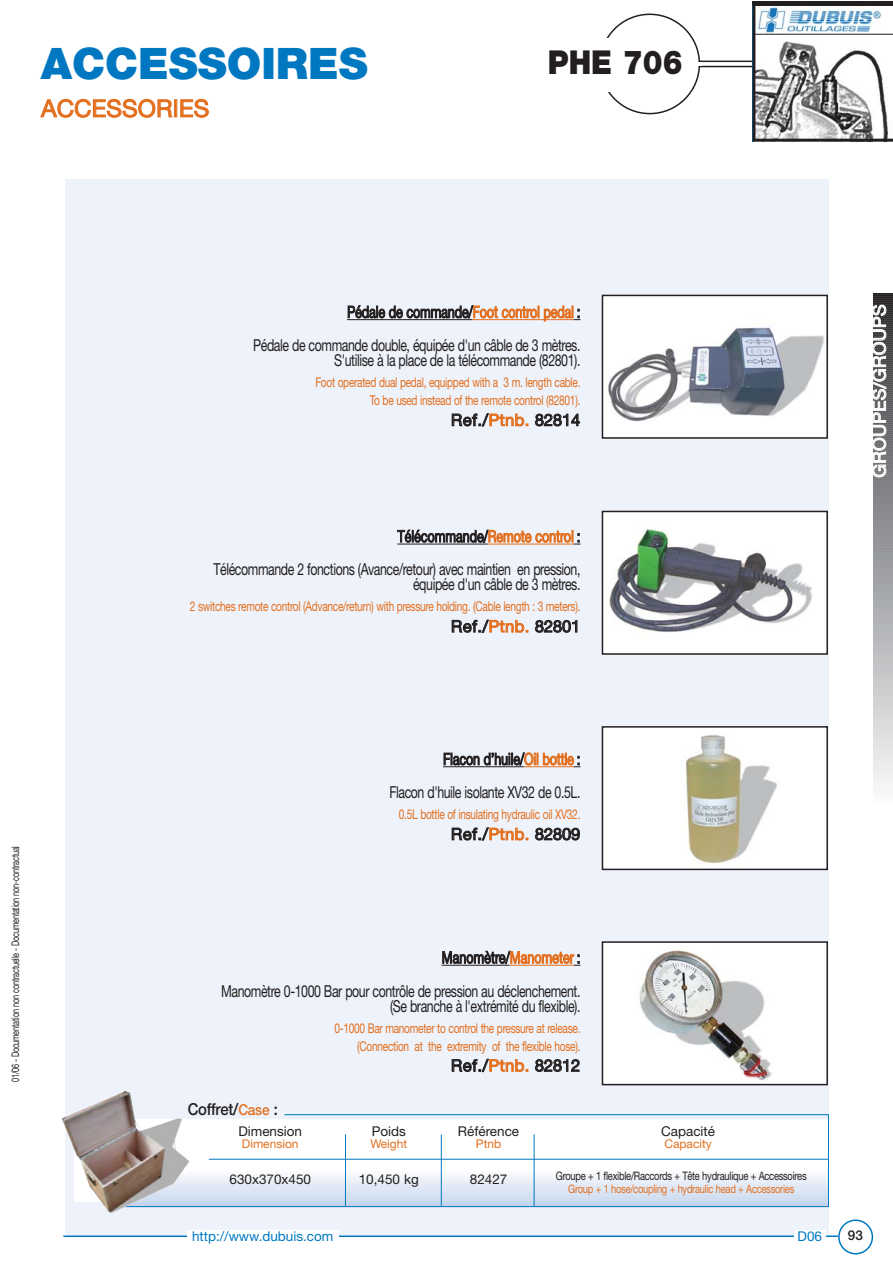
<style>
.page{position:relative;width:893px;height:1263px;background:#fff}
.page>*{position:absolute;margin:0;border:0;box-sizing:border-box;transform-origin:0 0}
.t1{font:900 43.5px "Helvetica Neue";color:#0078c1}
.t2{font:900 33px "Helvetica Neue";color:#231f20;scale:.9 1}
.t3{font:24px "Helvetica Neue";letter-spacing:.005em;color:#e36f1e}
.t4{font:18px "Helvetica Neue";letter-spacing:.02em;color:#fff}
.t5{font:16.5px/33.3px "Helvetica Neue";letter-spacing:-.035em;color:#231f20;text-align:right;scale:.75 1}
.t6{font:16.5px "Helvetica Neue";letter-spacing:.02em;color:#231f20}
.t7{font:500 16.5px "Helvetica Neue";letter-spacing:-.01em;color:#231f20;scale:.9 1}
.t8{font:13.5px/18px "Helvetica Neue";letter-spacing:-.03em;color:#e36f1e;text-align:right;scale:.75 1}
.t9{font:13.5px "Helvetica Neue";color:#231f20}
.t10{font:13.5px "Helvetica Neue";color:#0078c1}
.t11{font:500 13.5px "Helvetica Neue";color:#231f20}
.t12{font:12px "Helvetica Neue";color:#e36f1e}
.t13{font:11.7px "Helvetica Neue";letter-spacing:-.03em;color:#231f20;scale:.8 1}
.t14{font:11.7px "Helvetica Neue";letter-spacing:-.03em;color:#e36f1e;scale:.8 1}
.t15{font:10.5px "Helvetica Neue";letter-spacing:-.02em;color:#231f20;scale:.7 1}
.s1{color:#e36f1e}
.s2{font-size:15px;color:#e36f1e}
</style>
<div class="page">
<div style="left:65px;top:179px;width:763px;height:1057px;background:#eef2fa"></div>
<hr style="left:63px;top:1235px;width:775px;height:2px;background:#0078c1">
<svg style="left:873px;top:294px;width:20px;height:494px;background:#939496"></svg>
<svg style="left:838px;top:1219px;width:35px;height:35px"></svg>
<hr style="left:699px;top:61px;width:54px;height:1px;background:#231f20">
<hr style="left:699px;top:66px;width:55px;height:1px;background:#231f20">
<svg style="left:606px;top:14px;width:96px;height:100px"></svg>
<div style="left:488px;top:38px;width:196px;height:54px;background:#fff"></div>
<hr style="left:347px;top:319px;width:125px;height:1px;background:#231f20">
<hr style="left:472px;top:319px;width:58px;height:1px;background:#e36f1e">
<hr style="left:530px;top:319px;width:44px;height:1px;background:#e36f1e">
<div style="left:187px;top:1230px;width:152px;height:22px;background:#fff"></div>
<div style="left:794px;top:1230px;width:32px;height:22px;background:#fff"></div>
<div style="left:75px;top:1119px;width:753px;height:83px;background:#fff"></div>
<hr style="left:108px;top:1204px;width:721px;height:2px;background:#b4ccea">
<hr style="left:108px;top:1202px;width:721px;height:2px;background:#b8ceeb">
<hr style="left:108px;top:1200px;width:721px;height:2px;background:#bcd1ec">
<hr style="left:108px;top:1198px;width:721px;height:2px;background:#c0d4ee">
<hr style="left:108px;top:1196px;width:721px;height:2px;background:#c4d6ee">
<hr style="left:108px;top:1193px;width:721px;height:3px;background:#c9daf0">
<hr style="left:108px;top:1191px;width:721px;height:3px;background:#cddcf1">
<hr style="left:108px;top:1189px;width:721px;height:3px;background:#d1def2">
<hr style="left:108px;top:1187px;width:721px;height:3px;background:#d5e1f3">
<hr style="left:108px;top:1185px;width:721px;height:3px;background:#d9e4f4">
<hr style="left:108px;top:1184px;width:721px;height:2px;background:#dde6f5">
<hr style="left:108px;top:1182px;width:721px;height:2px;background:#e1e9f6">
<hr style="left:108px;top:1180px;width:721px;height:2px;background:#e6ecf7">
<hr style="left:108px;top:1178px;width:721px;height:2px;background:#eaeff9">
<hr style="left:108px;top:1176px;width:721px;height:2px;background:#eef2fa">
<hr style="left:108px;top:1174px;width:721px;height:2px;background:#f2f5fb">
<hr style="left:108px;top:1172px;width:721px;height:3px;background:#f6f7fc">
<hr style="left:108px;top:1172px;width:721px;height:1px;background:#fbfcfe">
<hr style="left:209px;top:1159px;width:620px;height:1px;background:#0078c1">
<hr style="left:345px;top:1134px;width:1px;height:73px;background:#0078c1">
<hr style="left:441px;top:1134px;width:1px;height:73px;background:#0078c1">
<hr style="left:534px;top:1134px;width:1px;height:73px;background:#0078c1">
<hr style="left:828px;top:1115px;width:1px;height:92px;background:#0078c1">
<hr style="left:284px;top:1114px;width:545px;height:1px;background:#0078c1">
<hr style="left:121px;top:1206px;width:708px;height:1px;background:#0078c1">
<img style="left:104px;top:1118px;width:86px;height:95px">
<img style="left:605px;top:298px;width:220px;height:138px">
<div style="left:602px;top:295px;width:226px;height:144px;border:2px solid #231f20"></div>
<img style="left:605px;top:514px;width:220px;height:138px">
<div style="left:602px;top:511px;width:226px;height:144px;border:2px solid #231f20"></div>
<img style="left:605px;top:729px;width:220px;height:138px">
<div style="left:602px;top:726px;width:226px;height:144px;border:2px solid #231f20"></div>
<img style="left:605px;top:944px;width:220px;height:138px">
<div style="left:602px;top:941px;width:226px;height:144px;border:2px solid #231f20"></div>
<hr style="left:441px;top:965px;width:58px;height:1px;background:#231f20">
<hr style="left:510px;top:965px;width:64px;height:1px;background:#e36f1e">
<hr style="left:397px;top:544px;width:91px;height:1px;background:#231f20">
<hr style="left:488px;top:544px;width:76px;height:1px;background:#e36f1e">
<svg style="left:564px;top:544px;width:16px;height:1px"></svg>
<hr style="left:443px;top:766px;width:81px;height:1px;background:#231f20">
<hr style="left:524px;top:766px;width:50px;height:1px;background:#e36f1e">
<svg style="left:752px;top:1px;width:141px;height:141px"></svg>
<hr style="left:755px;top:34px;width:138px;height:1px;background:#231f20">
<h1 class="t1" style="left:41px;top:48px;width:329px">ACCESSOIRES</h1>
<h3 class="t3" style="left:41px;top:100px;width:170px">ACCESSORIES</h3>
<h2 class="t2" style="left:548px;top:50px;width:151px">PHE 706</h2>
<p class="t15" style="left:12px;top:1082px;width:339px;rotate:-90deg">01/06 - Documentation non contractuelle - Documentation non-contractual</p>
<p class="t5" style="left:253px;top:297px;width:438px">Pédale de commande/<span class="s1">Foot control pedal</span> :<br>Pédale de commande double, équipée d'un câble de 3 mètres.</p>
<p class="t5" style="left:334px;top:345px;width:330px">S'utilise à la place de la télécommande (82801).</p>
<p class="t8" style="left:315px;top:374px;width:355px">Foot operated dual pedal, equipped with a 3 m. length cable.<br>To be used instead of the remote control (82801).</p>
<p class="t6" style="left:451px;top:414px;width:131px">Ref./<span class="s1">Ptnb.</span> 82814</p>
<p class="t5" style="left:213px;top:521px;width:491px">Télécommande/<span class="s1">Remote control</span> :<br>Télécommande 2 fonctions (Avance/retour) avec maintien en pression,</p>
<p class="t5" style="left:413px;top:569px;width:225px">équipée d'un câble de 3 mètres.</p>
<p class="t8" style="left:190px;top:599px;width:522px">2 switches remote control (Advance/return) with pressure holding. (Cable length : 3 meters).</p>
<p class="t6" style="left:451px;top:620px;width:131px">Ref./<span class="s1">Ptnb.</span> 82801</p>
<p class="t4" style="left:873px;top:478px;width:175px;rotate:-90deg">GROUPES/GROUPS</p>
<p class="t5" style="left:389px;top:744px;width:256px">Flacon d’huile/<span class="s1">Oil bottle</span> :<br>Flacon d'huile isolante XV32 de 0.5L.</p>
<p class="t8" style="left:399px;top:807px;width:243px">0.5L bottle of insulating hydraulic oil XV32.</p>
<p class="t6" style="left:451px;top:828px;width:131px">Ref./<span class="s1">Ptnb.</span> 82809</p>
<p class="t5" style="left:221px;top:942px;width:481px">Manomètre/<span class="s1">Manometer</span> :<br>Manomètre 0-1000 Bar pour contrôle de pression au déclenchement.</p>
<p class="t5" style="left:390px;top:991px;width:255px">(Se branche à l'extrémité du flexible).</p>
<p class="t8" style="left:335px;top:1020px;width:329px">0-1000 Bar manometer to control the pressure at release. (Connection at the extremity of the flexible hose).</p>
<p class="t6" style="left:451px;top:1059px;width:131px">Ref./<span class="s1">Ptnb.</span> 82812</p>
<p class="t7" style="left:188px;top:1103px;width:102px">Coffret/<span class="s2">Case</span> :</p>
<p class="t9" style="left:238px;top:1126px;width:65px">Dimension</p>
<p class="t9" style="left:372px;top:1126px;width:36px">Poids</p>
<p class="t9" style="left:458px;top:1126px;width:63px">Référence</p>
<p class="t9" style="left:661px;top:1126px;width:55px">Capacité</p>
<p class="t12" style="left:242px;top:1139px;width:58px">Dimension</p>
<p class="t12" style="left:370px;top:1139px;width:38px">Weight</p>
<p class="t12" style="left:476px;top:1139px;width:27px">Ptnb</p>
<p class="t12" style="left:664px;top:1139px;width:49px">Capacity</p>
<p class="t9" style="left:229px;top:1174px;width:83px">630x370x450</p>
<p class="t9" style="left:359px;top:1174px;width:62px">10,450 kg</p>
<p class="t9" style="left:470px;top:1174px;width:39px">82427</p>
<p class="t13" style="left:556px;top:1171px;width:315px">Groupe + 1 flexible/Raccords + Tête hydraulique + Accessoires</p>
<p class="t14" style="left:568px;top:1185px;width:284px">Group + 1 hose/coupling + hydraulic head + Accessories</p>
<p class="t10" style="left:192px;top:1232px;width:143px">http://www.dubuis.com</p>
<p class="t10" style="left:798px;top:1232px;width:26px">D06</p>
<p class="t11" style="left:848px;top:1230px;width:17px">93</p>
</div>
